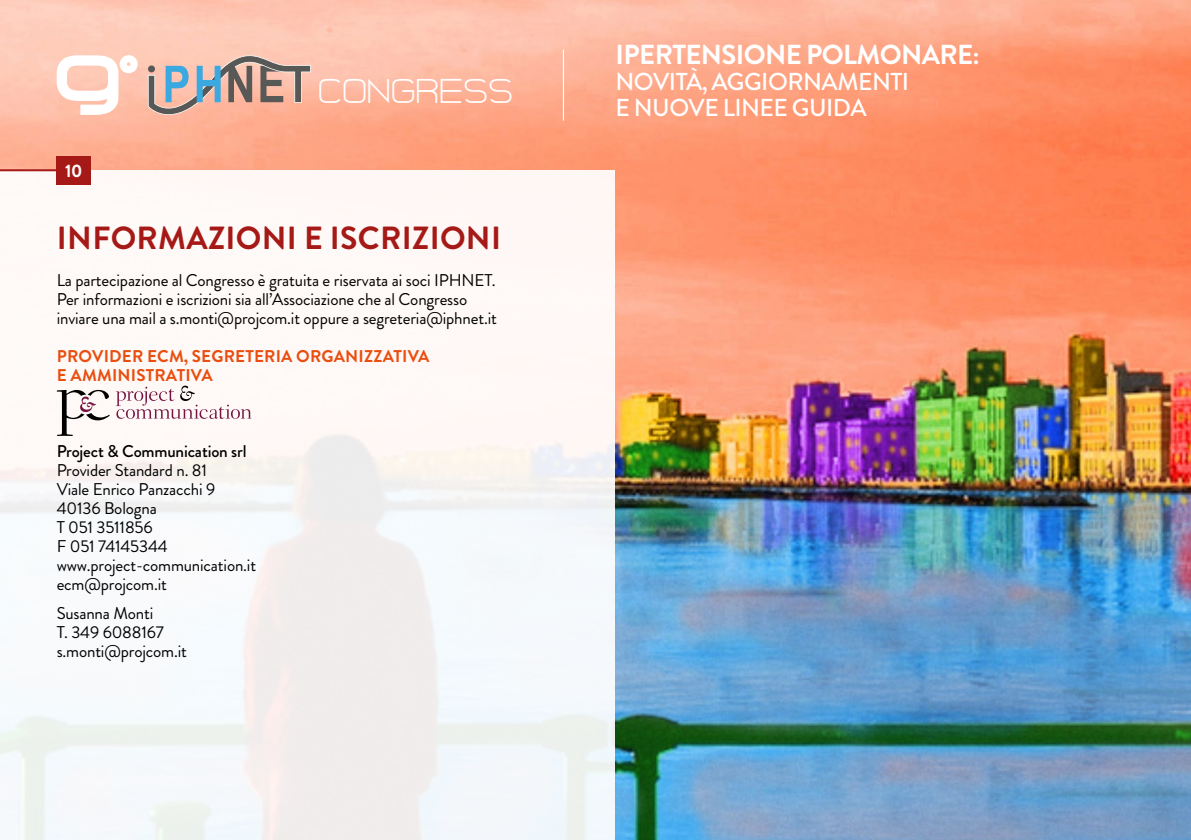
<style>
.page{position:relative;width:1191px;height:840px;background:#fff}
.page>*{position:absolute;margin:0;border:0;box-sizing:border-box;transform-origin:0 0}
.t1{font:800 74.4px "Gearus";color:#fff}
.t2{font:700 32px "Brandon Grotesque";letter-spacing:.01em;color:#a51916}
.t3{font:30px "Gearus";letter-spacing:-.03em;color:#fff}
.t4{font:700 27.4px "Brandon Grotesque";letter-spacing:-.025em;color:#fff}
.t5{font:500 24.4px/25.8px "Brandon Grotesque";letter-spacing:-.02em;color:#fff}
.t6{font:700 18px "Brandon Grotesque";color:#fff}
.t7{font:17px/19px "Brandon Grotesque";letter-spacing:-.01em;color:#000}
.t8{font:700 17px/19px "Brandon Grotesque";letter-spacing:.01em;color:#e94e0f}
.t9{font:500 17px "Brandon Grotesque";letter-spacing:-.01em;color:#000}
.s1{font-size:52px}
</style>
<div class="page">
<img style="left:0;top:0;width:1191px;height:170px">
<div style="left:0;top:170px;width:1191px;height:669px;background:#f8f8f7"></div>
<svg style="left:148px;top:55px;width:163px;height:60px;background:#c4a69d"></svg>
<div style="left:148px;top:65px;width:7px;height:7px;background:#585857;border-radius:50%"></div>
<hr style="left:563px;top:50px;width:1px;height:70px;background:#fff">
<hr style="left:0;top:169px;width:62px;height:2px;background:#a51916">
<div style="left:57px;top:156px;width:34px;height:28px;background:#a51916"></div>
<img style="left:615px;top:170px;width:576px;height:669px">
<svg style="left:116px;top:385px;width:135px;height:33px"></svg>
<svg style="left:57px;top:389px;width:53px;height:46px"></svg>
<h1 class="t1" style="left:57px;top:26px;width:90px">9<span class="s1">°</span></h1>
<p class="t6" style="left:65px;top:158px;width:19px">10</p>
<h3 class="t3" style="left:320px;top:68px;width:197px">CONGRESS</h3>
<h2 class="t2" style="left:57px;top:216px;width:445px">INFORMAZIONI E ISCRIZIONI</h2>
<p class="t7" style="left:57px;top:270px;width:442px">La partecipazione al Congresso è gratuita e riservata ai soci IPHNET.<br>Per informazioni e iscrizioni sia all’Associazione che al Congresso inviare una mail a s.monti@projcom.it oppure a segreteria@iphnet.it</p>
<p class="t8" style="left:57px;top:346px;width:374px">PROVIDER ECM, SEGRETERIA ORGANIZZATIVA<br>E AMMINISTRATIVA</p>
<p class="t9" style="left:57px;top:439px;width:191px">Project &amp; Communication srl</p>
<p class="t7" style="left:57px;top:460px;width:201px">Provider Standard n. 81<br>Viale Enrico Panzacchi 9<br>40136 Bologna<br>T 051 3511856<br>F 051 74145344 www.project-communication.it ecm@projcom.it</p>
<p class="t7" style="left:57px;top:603px;width:132px">Susanna Monti<br>T. 349 6088167 s.monti@projcom.it</p>
<h3 class="t4" style="left:615px;top:36px;width:366px">IPERTENSIONE POLMONARE:</h3>
<h3 class="t5" style="left:615px;top:69px;width:295px">NOVITÀ, AGGIORNAMENTI<br>E NUOVE LINEE GUIDA</h3>
</div>
